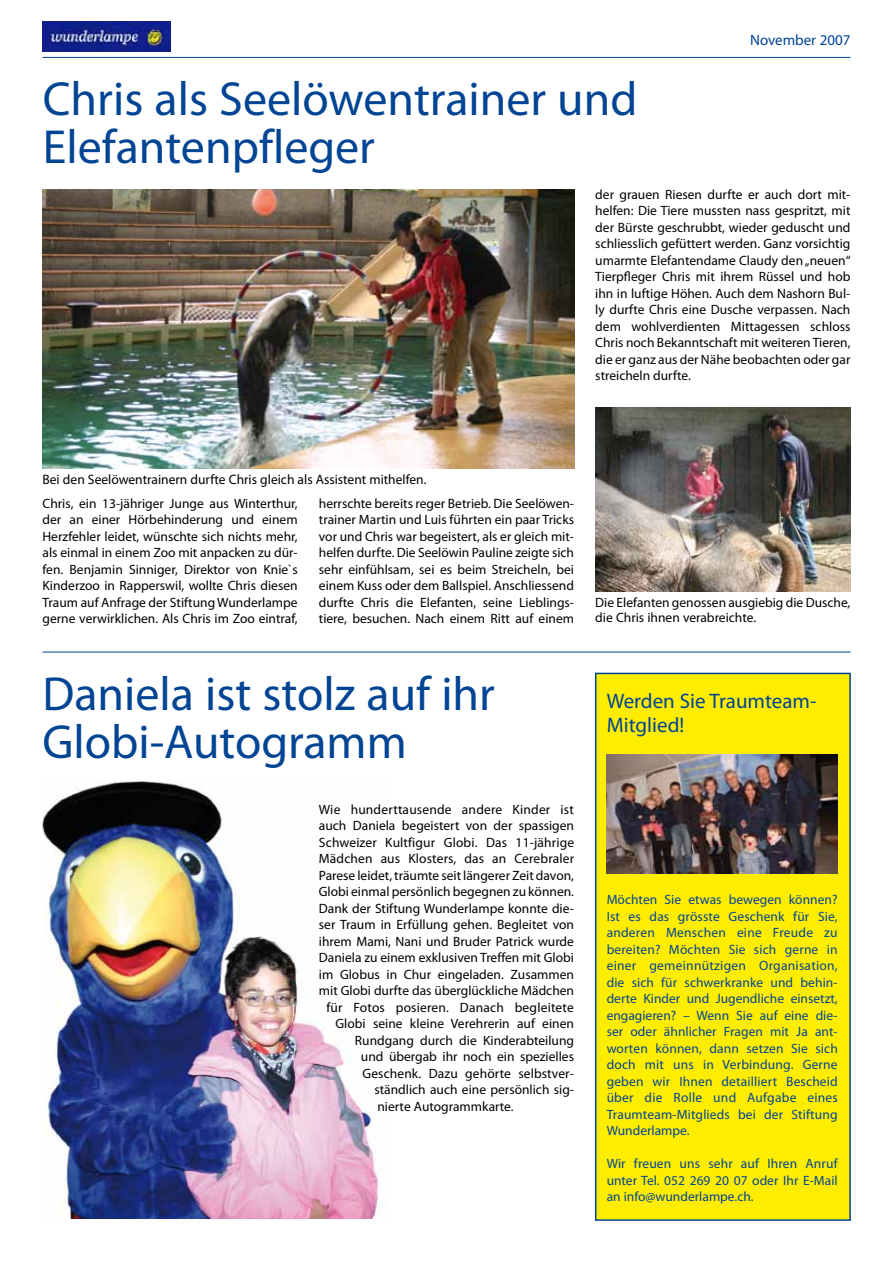
<style>
.page{position:relative;width:893px;height:1263px;background:#fff}
.page>*{position:absolute;margin:0;border:0;box-sizing:border-box;transform-origin:0 0}
.t1{font:48px/48px "Myriad Pro";color:#004494}
.t2{font:21px/24px "Myriad Pro";color:#004494}
.t3{font:15px "Myriad Pro";color:#004494}
.t4{font:13.65px "Myriad Pro";color:#000}
.t5{font:13.5px/16.5px "Myriad Pro";color:#000;text-align:justify}
.t6{font:13.5px/16.5px "Myriad Pro";color:#004494;text-align:justify}
</style>
<div class="page">
<hr style="left:43px;top:57px;width:807px;height:1px;background:#004494">
<img style="left:43px;top:21px;width:127px;height:30px">
<img style="left:43px;top:782px;width:339px;height:436px">
<img style="left:43px;top:189px;width:531px;height:280px">
<img style="left:595px;top:407px;width:255px;height:184px">
<hr style="left:43px;top:652px;width:807px;height:1px;background:#004494">
<div style="left:595px;top:673px;width:256px;height:548px;background:#ffed00;border:2px solid #004494"></div>
<img style="left:606px;top:754px;width:232px;height:119px">
<h1 class="t1" style="left:43px;top:74px;width:596px">Chris als Seelöwentrainer und<br>Elefantenpfleger</h1>
<p class="t3" style="left:750px;top:31px;width:102px">November 2007</p>
<p class="t5" style="left:595px;top:186px;width:257px">der grauen Riesen durfte er auch dort mit&shy;helfen: Die Tiere mussten nass gespritzt, mit der Bürste geschrubbt, wieder geduscht und schliesslich gefüttert werden. Ganz vorsichtig umarmte Elefantendame Claudy den „neuen“ Tierpfleger Chris mit ihrem Rüssel und hob ihn in luftige Höhen. Auch dem Nashorn Bul&shy;ly durfte Chris eine Dusche verpassen. Nach dem wohlverdienten Mittagessen schloss Chris noch Bekanntschaft mit weiteren Tieren, die er ganz aus der Nähe beobachten oder gar streicheln durfte.</p>
<p class="t4" style="left:43px;top:471px;width:386px">Bei den Seelöwentrainern durfte Chris gleich als Assistent mithelfen.</p>
<p class="t5" style="left:43px;top:495px;width:257px">Chris, ein 13-jähriger Junge aus Winterthur, der an einer Hörbehinderung und einem Herzfehler leidet, wünschte sich nichts mehr, als einmal in einem Zoo mit anpacken zu dür&shy;fen. Benjamin Sinniger, Direktor von Knie`s Kinderzoo in Rapperswil, wollte Chris diesen Traum auf Anfrage der Stiftung Wunderlampe gerne verwirklichen. Als Chris im Zoo eintraf,</p>
<p class="t5" style="left:319px;top:495px;width:257px">herrschte bereits reger Betrieb. Die Seelöwen&shy;trainer Martin und Luis führten ein paar Tricks vor und Chris war begeistert, als er gleich mit&shy;helfen durfte. Die Seelöwin Pauline zeigte sich sehr einfühlsam, sei es beim Streicheln, bei einem Kuss oder dem Ballspiel. Anschliessend durfte Chris die Elefanten, seine Lieblings&shy;tiere, besuchen. Nach einem Ritt auf einem</p>
<h1 class="t1" style="left:43px;top:669px;width:454px">Daniela ist stolz auf ihr<br>Globi-Autogramm</h1>
<p class="t5" style="left:319px;top:801px;width:257px">Wie hunderttausende andere Kinder ist</p>
<p class="t5" style="left:319px;top:817px;width:257px">auch Daniela begeistert von der spassigen</p>
<p class="t5" style="left:319px;top:834px;width:257px">Schweizer Kultfigur Globi. Das 11-jährige</p>
<p class="t5" style="left:319px;top:850px;width:257px">Mädchen aus Klosters, das an Cerebraler</p>
<p class="t5" style="left:319px;top:867px;width:257px">Parese leidet, träumte seit längerer Zeit davon,</p>
<p class="t5" style="left:319px;top:883px;width:257px">Globi einmal persönlich begegnen zu können.</p>
<p class="t5" style="left:319px;top:900px;width:257px">Dank der Stiftung Wunderlampe konnte die-</p>
<p class="t5" style="left:319px;top:916px;width:257px">ser Traum in Erfüllung gehen. Begleitet von</p>
<p class="t5" style="left:319px;top:933px;width:257px">ihrem Mami, Nani und Bruder Patrick wurde</p>
<p class="t5" style="left:319px;top:949px;width:257px">Daniela zu einem exklusiven Treffen mit Globi</p>
<p class="t5" style="left:319px;top:966px;width:257px">im Globus in Chur eingeladen. Zusammen</p>
<p class="t5" style="left:319px;top:982px;width:257px">mit Globi durfte das überglückliche Mädchen</p>
<p class="t5" style="left:326px;top:999px;width:249px">für Fotos posieren. Danach begleitete</p>
<p class="t5" style="left:335px;top:1015px;width:240px">Globi seine kleine Verehrerin auf einen</p>
<p class="t5" style="left:355px;top:1032px;width:221px">Rundgang durch die Kinderabteilung</p>
<p class="t5" style="left:361px;top:1048px;width:215px">und übergab ihr noch ein spezielles</p>
<p class="t5" style="left:362px;top:1065px;width:213px">Geschenk. Dazu gehörte selbstver-</p>
<p class="t5" style="left:374px;top:1081px;width:201px">ständlich auch eine persönlich sig-</p>
<p class="t5" style="left:377px;top:1098px;width:138px">nierte Autogrammkarte.</p>
<p class="t5" style="left:595px;top:595px;width:257px;line-height:15px">Die Elefanten genossen ausgiebig die Dusche, die Chris ihnen verabreichte.</p>
<h2 class="t2" style="left:607px;top:689px;width:211px">Werden Sie Traumteam-<br>Mitglied!</h2>
<p class="t6" style="left:607px;top:891px;width:233px">Möchten Sie etwas bewegen können?<br>Ist es das grösste Geschenk für Sie, anderen Menschen eine Freude zu bereiten? Möchten Sie sich gerne in einer gemeinnützigen Organisation, die sich für schwerkranke und behin&shy;derte Kinder und Jugendliche einsetzt, engagieren? – Wenn Sie auf eine die&shy;ser oder ähnlicher Fragen mit Ja ant&shy;worten können, dann setzen Sie sich doch mit uns in Verbindung. Gerne geben wir Ihnen detailliert Bescheid über die Rolle und Aufgabe eines Traumteam-Mitglieds bei der Stiftung Wunderlampe.</p>
<p class="t6" style="left:607px;top:1155px;width:233px">Wir freuen uns sehr auf Ihren Anruf unter Tel. 052 269 20 07 oder Ihr E-Mail an info@wunderlampe.ch.</p>
</div>
